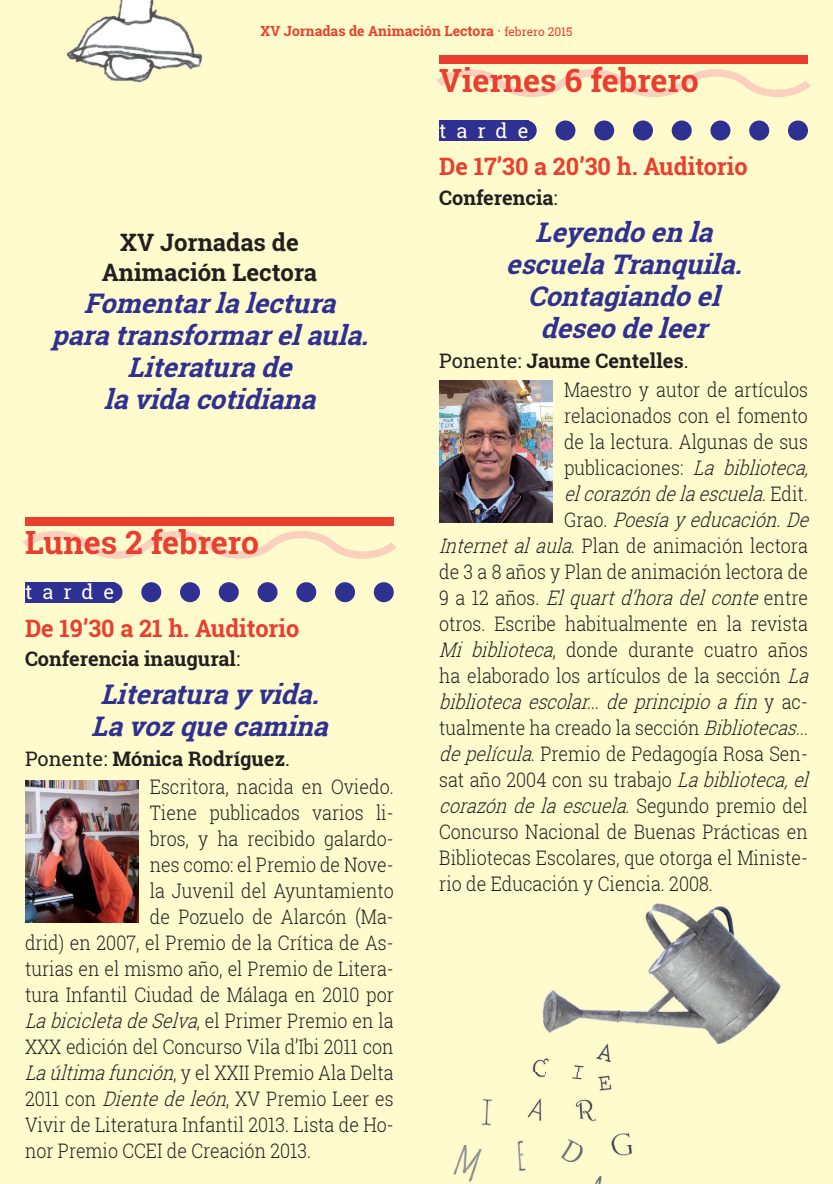
<style>
.page{position:relative;width:833px;height:1184px;background:#fff}
.page>*{position:absolute;margin:0;border:0;box-sizing:border-box;transform-origin:0 0}
.t1{font:700 32px "Roboto Slab";color:#ea3e2f}
.t2{font:italic 700 27px/32px "Roboto Slab";color:#2e3092;text-align:center}
.t3{font:700 24px "Roboto Slab";color:#ea3e2f}
.t4{font:700 24px/30px "Roboto Slab";color:#231f20;text-align:center}
.t5{font:300 20px/28.8px "Roboto Slab";color:#231f20;scale:.89 1}
.t6{font:italic 300 20px "Roboto Slab";color:#231f20;scale:.89 1}
.t7{font:700 20px "Roboto Slab";color:#231f20}
.t8{font:20px "Roboto Slab";letter-spacing:.5em;color:#fff}
.t9{font:700 14px "Roboto Slab";color:#ea3e2f}
.s1{font-weight:400}
.s2{font-weight:400;font-size:12px}
.s3{font-weight:700}
.s4{font-style:italic}
.s5{font-style:normal}
</style>
<div class="page">
<div style="left:0;top:0;width:832px;height:1184px;background:#fffbcc"></div>
<img style="left:542px;top:903px;width:239px;height:142px">
<img style="left:463px;top:1071px;width:83px;height:75px">
<img style="left:568px;top:1071px;width:64px;height:75px">
<img style="left:453px;top:1146px;width:179px;height:38px">
<img style="left:532px;top:1040px;width:141px;height:31px">
<img style="left:439px;top:381px;width:113px;height:141px">
<div style="left:439px;top:55px;width:368px;height:8px;background:#ea3e2f"></div>
<svg style="left:437px;top:69px;width:373px;height:28px"></svg>
<svg style="left:528px;top:121px;width:279px;height:20px"></svg>
<div style="left:439px;top:121px;width:89px;height:20px;background:#2e3092"></div>
<img style="left:67px;top:0;width:136px;height:83px">
<img style="left:25px;top:781px;width:113px;height:141px">
<div style="left:25px;top:517px;width:368px;height:8px;background:#ea3e2f"></div>
<svg style="left:23px;top:531px;width:373px;height:28px"></svg>
<svg style="left:114px;top:582px;width:279px;height:20px"></svg>
<div style="left:25px;top:582px;width:89px;height:20px;background:#2e3092"></div>
<p class="t9" style="left:260px;top:21px;width:313px">XV Jornadas de Animación Lectora <span class="s1">·</span> <span class="s2">febrero 2015</span></p>
<p class="t4" style="left:102px;top:227px;width:217px">XV Jornadas de<br>Animación Lectora</p>
<h2 class="t2" style="left:51px;top:287px;width:328px">Fomentarlalectura paratransformarelaula.<br>Literaturade lavidacotidiana</h2>
<h1 class="t1" style="left:25px;top:520px;width:235px">Lunes 2 febrero</h1>
<p class="t8" style="left:25px;top:578px;width:91px">tarde</p>
<p class="t3" style="left:25px;top:611px;width:276px">De 19’30 a 21 h. Auditorio</p>
<p class="t7" style="left:25px;top:645px;width:216px">Conferencia inaugural<span class="s1">:</span></p>
<h2 class="t2" style="left:91px;top:678px;width:247px">Literaturayvida.<br>Lavozquecamina</h2>
<p class="t5" style="left:150px;top:743px;width:275px;text-indent:-125px"><span class="s1">Ponente:</span> <span class="s3">Mónica Rodríguez</span><span class="s1">.<br></span>Escritora, nacida en Oviedo.</p>
<p class="t5" style="left:150px;top:798px;width:275px">Tiene publicados varios li-</p>
<p class="t5" style="left:150px;top:824px;width:275px">bros, y ha recibido galardo-</p>
<p class="t5" style="left:150px;top:850px;width:275px">nes como: el Premio de Nove-</p>
<p class="t5" style="left:150px;top:876px;width:275px">la Juvenil del Ayuntamiento</p>
<p class="t5" style="left:150px;top:902px;width:275px">de Pozuelo de Alarcón (Ma-</p>
<p class="t5" style="left:25px;top:928px;width:415px">drid) en 2007, el Premio de la Crítica de As-</p>
<p class="t5" style="left:25px;top:954px;width:416px">turias en el mismo año, el Premio de Litera-</p>
<p class="t5" style="left:25px;top:980px;width:416px">tura Infantil Ciudad de Málaga en 2010 por</p>
<p class="t5" style="left:25px;top:1006px;width:416px"><span class="s4">LabicicletadeSelva</span>, e l P r i m e r P r e m i o e n l a</p>
<p class="t5" style="left:25px;top:1032px;width:415px">XXX edición del Concurso Vila d’Ibi 2011 con</p>
<p class="t5" style="left:25px;top:1058px;width:416px"><span class="s4">Laúltimafunción</span>, y el XXII Premio Ala Delta</p>
<p class="t5" style="left:25px;top:1084px;width:416px">2011 con <span class="s4">Dientedeleón</span>, XV Premio Leer es</p>
<p class="t5" style="left:25px;top:1110px;width:416px">Vivir de Literatura Infantil 2013. Lista de Ho-</p>
<p class="t5" style="left:25px;top:1136px;width:323px">nor Premio CCEI de Creación 2013.</p>
<h1 class="t1" style="left:439px;top:58px;width:261px">Viernes 6 febrero</h1>
<p class="t8" style="left:439px;top:117px;width:91px">tarde</p>
<p class="t3" style="left:439px;top:150px;width:310px">De 17’30 a 20’30 h. Auditorio</p>
<p class="t7" style="left:439px;top:184px;width:120px">Conferencia<span class="s1">:</span></p>
<h2 class="t2" style="left:506px;top:216px;width:246px">Leyendoenla escuelaTranquila.<br>Contagiandoel deseodeleer</h2>
<p class="t5" style="left:564px;top:346px;width:275px;text-indent:-125px"><span class="s1">Ponente:</span> <span class="s3">Jaume Centelles</span><span class="s1">.<br></span>Maestro y autor de artículos</p>
<p class="t5" style="left:564px;top:401px;width:275px">relacionados con el fomento</p>
<p class="t5" style="left:564px;top:427px;width:275px">de la lectura. Algunas de sus</p>
<p class="t5" style="left:564px;top:453px;width:283px">publicaciones: <span class="s4">La biblioteca,</span></p>
<p class="t6" style="left:564px;top:480px;width:275px">elcorazóndelaescuela<span class="s5">. E d i t .</span></p>
<p class="t6" style="left:564px;top:506px;width:283px"><span class="s5">G r a o .</span> Poesíayeducación.De</p>
<p class="t5" style="left:439px;top:531px;width:415px"><span class="s4">Internetalaula</span>. Plan de animación lectora</p>
<p class="t5" style="left:439px;top:557px;width:416px">de 3 a 8 años y Plan de animación lectora de</p>
<p class="t6" style="left:439px;top:584px;width:416px"><span class="s5">9 a 1 2 a ñ o s .</span> Elquartd’horadelconte<span class="s5">e n t r e</span></p>
<p class="t5" style="left:439px;top:609px;width:415px">otros. Escribe habitualmente en la revista</p>
<p class="t5" style="left:439px;top:635px;width:416px"><span class="s4">Mi biblioteca</span>, donde durante cuatro años</p>
<p class="t5" style="left:439px;top:661px;width:424px">ha elaborado los artículos de la sección <span class="s4">La</span></p>
<p class="t6" style="left:439px;top:688px;width:416px">bibliotecaescolar...deprincipioafin<span class="s5">y a c -</span></p>
<p class="t5" style="left:439px;top:713px;width:423px">tualmente ha creado la sección <span class="s4">Bibliotecas...</span></p>
<p class="t5" style="left:439px;top:739px;width:415px"><span class="s4">depelícula</span>. Premio de Pedagogía Rosa Sen-</p>
<p class="t5" style="left:439px;top:765px;width:423px">sat año 2004 con su trabajo <span class="s4">Labiblioteca,el</span></p>
<p class="t6" style="left:439px;top:792px;width:415px">corazóndelaescuela<span class="s5">. S e g u n d o p r e m i o d e l</span></p>
<p class="t5" style="left:439px;top:817px;width:415px">Concurso Nacional de Buenas Prácticas en</p>
<p class="t5" style="left:439px;top:843px;width:415px">Bibliotecas Escolares, que otorga el Ministe-</p>
<p class="t5" style="left:439px;top:869px;width:309px">rio de Educación y Ciencia. 2008.</p>
</div>
